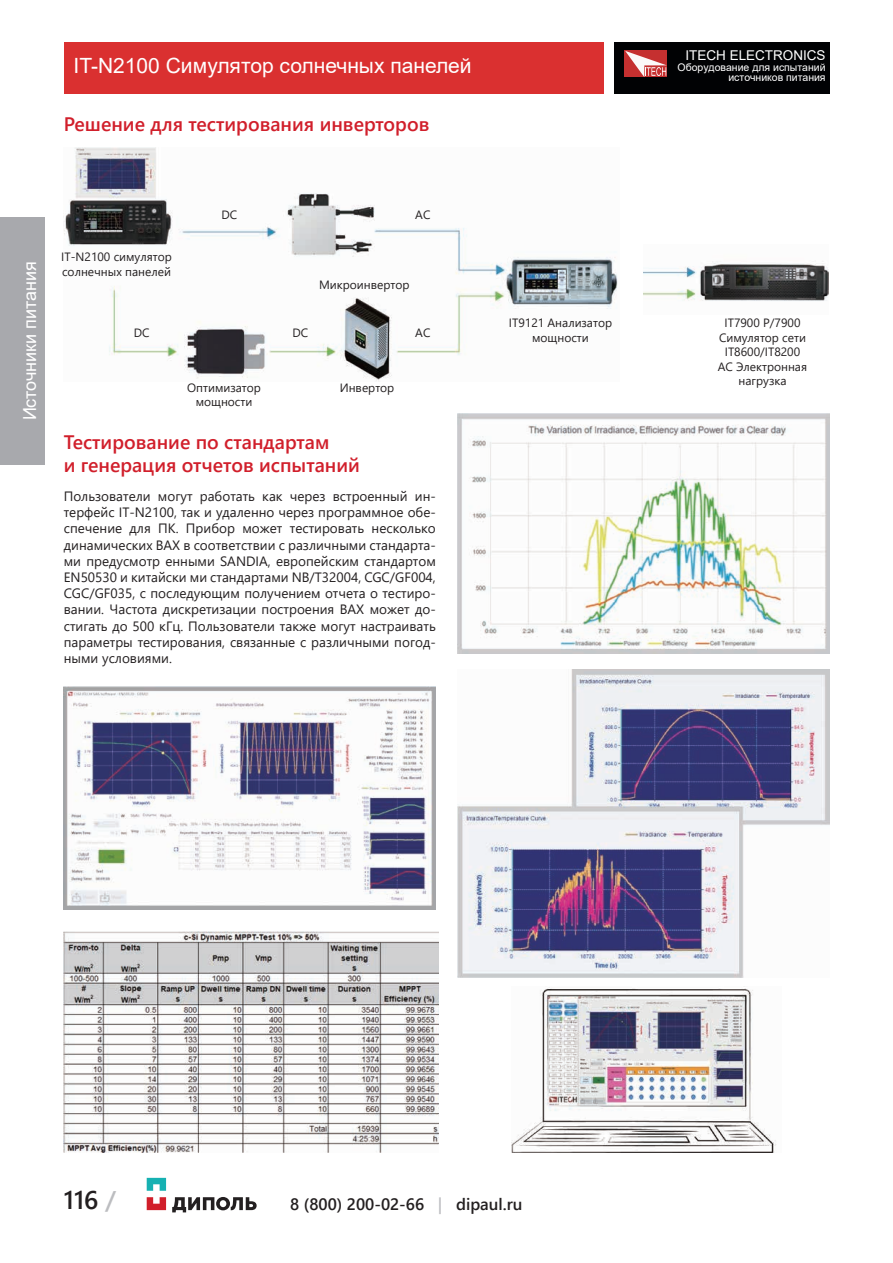
<style>
.page{position:relative;width:893px;height:1263px;background:#fff}
.page>*{position:absolute;margin:0;border:0;box-sizing:border-box;transform-origin:0 0}
.t1{font:600 25.5px "Segoe UI";color:#231f20}
.t2{font:21px "Arial";color:#fff}
.t3{font:600 19.5px/23.4px "Segoe UI";color:#d11f2b}
.t4{font:18px "Arial";color:#fff}
.t5{font:600 16.5px "Segoe UI";color:#231f20}
.t6{font:13.5px/16.2px "Segoe UI";color:#231f20;text-align:justify}
.t7{font:13.5px "Arial";color:#fff}
.t8{font:12px/14.4px "Segoe UI";color:#231f20;text-align:center}
.t9{font:10.5px/10.5px "Arial";color:#fff;text-align:right}
.s1{color:#bcbdc0}
</style>
<div class="page">
<div style="left:64px;top:43px;width:539px;height:51px;background:#da3030"></div>
<div style="left:614px;top:43px;width:216px;height:51px;background:#010204"></div>
<svg style="left:625px;top:51px;width:42px;height:26px"></svg>
<img style="left:64px;top:148px;width:554px;height:233px">
<img style="left:643px;top:261px;width:186px;height:40px">
<img style="left:457px;top:413px;width:372px;height:240px">
<img style="left:511px;top:986px;width:266px;height:167px">
<img style="left:457px;top:670px;width:372px;height:307px">
<img style="left:64px;top:687px;width:372px;height:222px">
<img style="left:64px;top:931px;width:374px;height:221px">
<svg style="left:147px;top:1178px;width:19px;height:13px"></svg>
<svg style="left:147px;top:1197px;width:19px;height:13px"></svg>
<svg style="left:172px;top:1197px;width:85px;height:15px"></svg>
<div style="left:0;top:217px;width:45px;height:248px;background:#a8a9ad"></div>
<h2 class="t2" style="left:74px;top:51px;width:400px">IT-N2100 Симулятор солнечных панелей</h2>
<h3 class="t3" style="left:64px;top:111px;width:367px">Решение для тестирования инверторов</h3>
<h3 class="t4" style="left:17px;top:420px;width:161px;rotate:-90deg">Источники питания</h3>
<p class="t8" style="left:61px;top:249px;width:112px;text-align:left">IT-N2100 симулятор солнечных панелей</p>
<p class="t8" style="left:221px;top:206px;width:17px">DC</p>
<p class="t8" style="left:415px;top:206px;width:17px">АC</p>
<p class="t8" style="left:319px;top:276px;width:92px">Микроинвертор</p>
<p class="t8" style="left:134px;top:324px;width:17px">DC</p>
<p class="t8" style="left:292px;top:324px;width:17px">DC</p>
<p class="t8" style="left:415px;top:324px;width:17px">АC</p>
<p class="t8" style="left:187px;top:379px;width:75px">Оптимизатор мощности</p>
<p class="t8" style="left:340px;top:379px;width:56px">Инвертор</p>
<h3 class="t3" style="left:64px;top:429px;width:298px">Тестирование по стандартам<br>и генерация отчетов испытаний</h3>
<p class="t6" style="left:64px;top:487px;width:374px">Пользователи могут работать как через встроенный ин&shy;терфейс IT-N2100, так и удаленно через программное обе&shy;спечение для ПК. Прибор может тестировать несколько динамических ВАХ в соответствии с различными стандарта&shy;ми предусмотр енными SANDIA, европейским стандартом EN50530 и китайски ми стандартами NB/T32004, CGC/GF004, CGC/GF035, с последующим получением отчета о тестиро&shy;вании. Частота дискретизации построения ВАХ может до&shy;стигать до 500 кГц. Пользователи также могут настраивать параметры тестирования, связанные с различными погод&shy;ными условиями.</p>
<p class="t7" style="left:685px;top:46px;width:142px">ITECH ELECTRONICS</p>
<p class="t9" style="left:678px;top:62px;width:150px">Оборудование для испытаний источников питания</p>
<p class="t8" style="left:509px;top:315px;width:105px">IT9121 Анализатор мощности</p>
<p class="t8" style="left:718px;top:315px;width:91px">IT7900 P/7900<br>Симулятор сети<br>IT8600/IT8200<br>AC Электронная нагрузка</p>
<h1 class="t1" style="left:64px;top:1176px;width:54px">116 <span class="s1">/</span></h1>
<p class="t5" style="left:290px;top:1188px;width:234px">8 (800) 200-02-66 <span class="s1">|</span> dipaul.ru</p>
</div>
